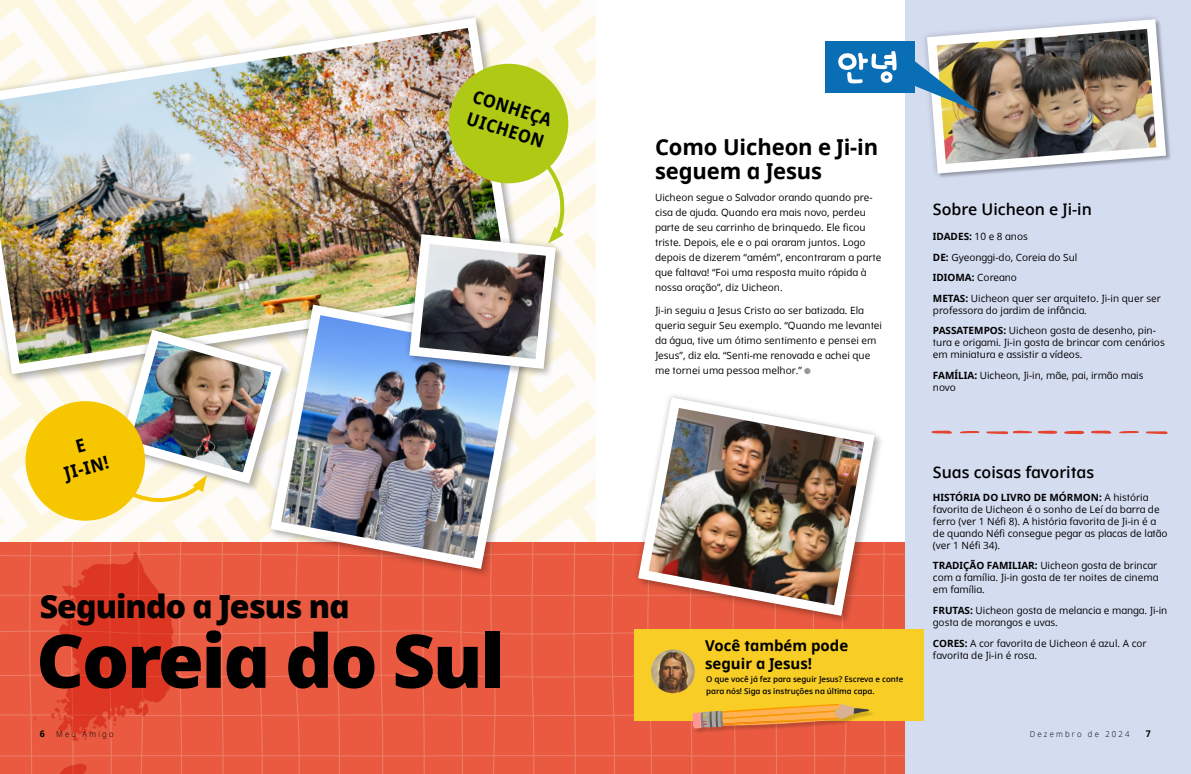
<style>
.page{position:relative;width:1191px;height:774px;background:#fff}
.page>*{position:absolute;margin:0;border:0;box-sizing:border-box;transform-origin:0 0}
.t1{font:800 74px "Dots Solidlds Lat";letter-spacing:-.03em;color:#000}
.t2{font:800 32px "Dots Solidlds Lat";letter-spacing:-.03em;color:#000}
.t3{font:700 22px/24px "Dots Solidlds Lat";letter-spacing:-.005em;color:#000}
.t4{font:700 18px/23px "Dots Solid Condlds Lat";color:#000}
.t5{font:600 16px "Dots Solidlds Lat";color:#000}
.t6{font:700 15px/18px "Dots Solidlds Lat";color:#000}
.p2_10_12_Dots{font:10px/12px "Dots Solidlds Lat";color:#000}
.p2_10_15_Dots{font:10px/15px "Dots Solidlds Lat";color:#000}
.p2_10_12_Dots-2{font:700 10px "Dots Solidlds Lat";color:#000}
.t7{font:700 9.2px "Dots Solidlds Lat";color:#000;scale:.95 1}
.t8{font:300 8.2px "Dots Solidlds Lat";letter-spacing:.28em;color:#000;scale:.95 1}
.t9{font:600 8px/12px "Dots Solidlds Lat";letter-spacing:-.005em;color:#000}
.s1{font-family:"Ding P Ilds Dpi";font-size:8.5px;color:#969798}
.s2{font-weight:700}
.s3{font-weight:400}
</style>
<div class="page">
<svg style="left:533px;top:376px;width:62px;height:102px"></svg>
<svg style="left:0;top:0;width:194px;height:10px"></svg>
<svg style="left:533px;top:478px;width:62px;height:64px"></svg>
<svg style="left:0;top:384px;width:109px;height:158px"></svg>
<svg style="left:16px;top:407px;width:247px;height:135px;fill:#fdf8e3"></svg>
<svg style="left:220px;top:542px;width:472px;height:232px;fill:#e95a40"></svg>
<svg style="left:0;top:542px;width:220px;height:232px"></svg>
<div style="left:905px;top:0;width:286px;height:774px;background:#d4dcf0"></div>
<svg style="left:934px;top:17px;width:236px;height:161px"></svg>
<img style="left:0;top:13px;width:383px;height:366px">
<img style="left:914px;top:24px;width:247px;height:145px">
<div style="left:825px;top:41px;width:89px;height:52px;background:#0a6eb5"></div>
<img style="left:633px;top:395px;width:247px;height:226px">
<div style="left:634px;top:629px;width:290px;height:92px;background:#f8cd26"></div>
<svg style="left:692px;top:542px;width:213px;height:232px"></svg>
<img style="left:651px;top:649px;width:43px;height:44px;border-radius:22px">
<svg style="left:838px;top:51px;width:58px;height:32px"></svg>
<img style="left:34px;top:553px;width:142px;height:221px">
<div style="left:26px;top:401px;width:119px;height:120px;background:#f6c600;border-radius:50%"></div>
<img style="left:109px;top:321px;width:154px;height:182px">
<svg style="left:263px;top:297px;width:268px;height:279px"></svg>
<img style="left:265px;top:299px;width:264px;height:275px">
<div style="left:407px;top:232px;width:159px;height:147px;background:#000;opacity:.22"></div>
<img style="left:383px;top:0;width:212px;height:376px">
<svg style="left:1064px;top:430px;width:20px;height:4px"></svg>
<svg style="left:1091px;top:430px;width:20px;height:4px"></svg>
<svg style="left:1119px;top:431px;width:20px;height:2px"></svg>
<svg style="left:1146px;top:431px;width:21px;height:3px"></svg>
<svg style="left:931px;top:430px;width:21px;height:4px"></svg>
<svg style="left:959px;top:431px;width:20px;height:2px"></svg>
<svg style="left:986px;top:430px;width:71px;height:4px"></svg>
<p class="t4" style="left:56px;top:440px;width:47px;text-align:center;rotate:-15deg">E<br>JI-IN!</p>
<p class="t2" style="left:40px;top:582px;width:311px">Seguindo a Jesus na</p>
<p class="t4" style="left:477px;top:85px;width:83px;rotate:18deg">CONHEÇA<br>UICHEON</p>
<p class="t1" style="left:36px;top:604px;width:469px">Coreia do Sul</p>
<p class="t3" style="left:655px;top:136px;width:225px">Como Uicheon e Ji-in seguem a Jesus</p>
<p class="p2_10_15_Dots" style="left:655px;top:190px;width:228px">Uicheon segue o Salvador orando quando pre&shy;cisa de ajuda. Quando era mais novo, perdeu parte de seu carrinho de brinquedo. Ele ficou triste. Depois, ele e o pai oraram juntos. Logo depois de dizerem “amém”, encontraram a parte que faltava! “Foi uma resposta muito rápida à nossa oração”, diz Uicheon.</p>
<p class="p2_10_15_Dots" style="left:655px;top:303px;width:228px">Ji-in seguiu a Jesus Cristo ao ser batizada. Ela queria seguir Seu exemplo. “Quando me levantei da água, tive um ótimo sentimento e pensei em Jesus”, diz ela. “Senti-me renovada e achei que me tornei uma pessoa melhor.” <span class="s1">●</span></p>
<p class="t6" style="left:705px;top:637px;width:145px">Você também pode seguir a Jesus!</p>
<p class="t9" style="left:706px;top:673px;width:199px">O que você já fez para seguir Jesus? Escreva e conte para nós! Siga as instruções na última capa.</p>
<p class="t5" style="left:933px;top:198px;width:160px">Sobre Uicheon e Ji-in</p>
<p class="p2_10_12_Dots" style="left:933px;top:231px;width:96px"><span class="s2">IDADES:</span> 10 e 8 anos</p>
<p class="p2_10_12_Dots" style="left:933px;top:251px;width:146px"><span class="s2">DE:</span> Gyeonggi-do, Coreia do Sul</p>
<p class="p2_10_12_Dots-2" style="left:933px;top:270px;width:86px">IDIOMA: <span class="s3">Coreano</span></p>
<p class="p2_10_12_Dots" style="left:933px;top:292px;width:229px"><span class="s2">METAS:</span> Uicheon quer ser arquiteto. Ji-in quer ser professora do jardim de infância.</p>
<p class="p2_10_12_Dots" style="left:933px;top:325px;width:233px"><span class="s2">PASSATEMPOS:</span> Uicheon gosta de desenho, pin&shy;tura e origami. Ji-in gosta de brincar com cenários em miniatura e assistir a vídeos.</p>
<p class="p2_10_12_Dots" style="left:933px;top:369px;width:212px"><span class="s2">FAMÍLIA:</span> Uicheon, Ji-in, mãe, pai, irmão mais novo</p>
<p class="t5" style="left:933px;top:460px;width:163px">Suas coisas favoritas</p>
<p class="p2_10_12_Dots" style="left:933px;top:491px;width:236px"><span class="s2">HISTÓRIA DO LIVRO DE MÓRMON:</span> A história favorita de Uicheon é o sonho de Leí da barra de ferro (ver 1 Néfi 8). A história favorita de Ji-in é a de quando Néfi consegue pegar as placas de latão (ver 1 Néfi 34).</p>
<p class="p2_10_12_Dots" style="left:933px;top:560px;width:227px;text-align:justify"><span class="s2">TRADIÇÃO FAMILIAR:</span> Uicheon gosta de brincar com a família. Ji-in gosta de ter noites de cinema em família.</p>
<p class="p2_10_12_Dots" style="left:933px;top:604px;width:236px"><span class="s2">FRUTAS:</span> Uicheon gosta de melancia e manga. Ji-in gosta de morangos e uvas.</p>
<p class="p2_10_12_Dots" style="left:933px;top:637px;width:215px"><span class="s2">CORES:</span> A cor favorita de Uicheon é azul. A cor favorita de Ji-in é rosa.</p>
<p class="t7" style="left:40px;top:727px;width:7px">6</p>
<p class="t8" style="left:56px;top:728px;width:62px">Meu Amigo</p>
<p class="t8" style="left:1030px;top:728px;width:106px">Dezembro de 2024</p>
<p class="t7" style="left:1146px;top:727px;width:7px">7</p>
</div>
